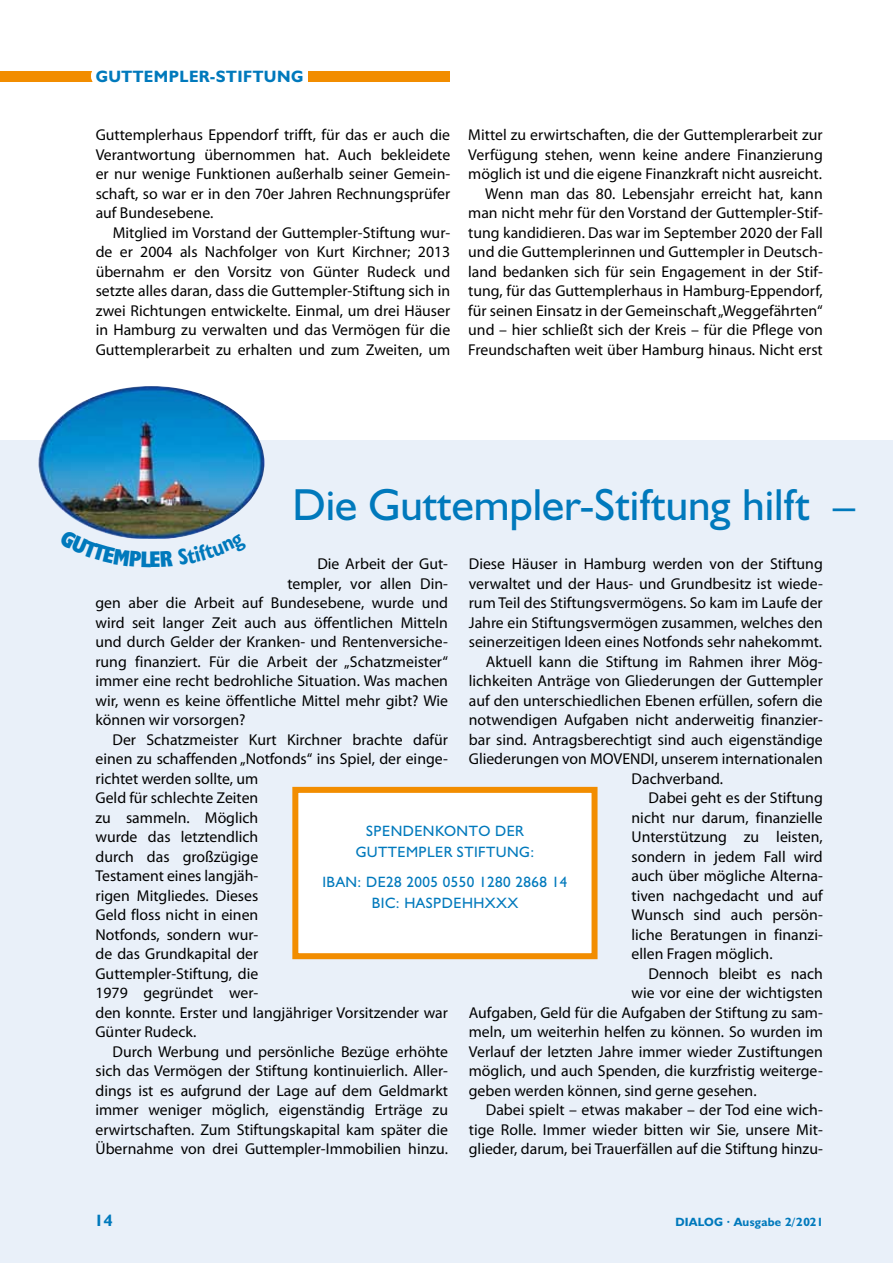
<style>
.page{position:relative;width:893px;height:1263px;background:#fff}
.page>*{position:absolute;margin:0;border:0;box-sizing:border-box;transform-origin:0 0}
.t1{font:45px "Humanist 521 BT";color:#0079bc}
.t2{font:700 16.5px "Humanist 521 BT";letter-spacing:.03em;color:#0079bc}
.t3{font:15.75px/19.5px "Myriad Pro";color:#000;text-align:justify}
.t4{font:15px/21px "Humanist 521 BT";letter-spacing:.03em;color:#0079bc;text-align:center}
.t5{font:700 12px "Humanist 521 BT";letter-spacing:.02em;color:#0079bc}
</style>
<div class="page">
<div style="left:0;top:71px;width:450px;height:11px;background:#f28d00"></div>
<div style="left:91px;top:71px;width:217px;height:11px;background:#fff"></div>
<div style="left:0;top:440px;width:893px;height:823px;background:#e9f0f9"></div>
<div style="left:295px;top:790px;width:299px;height:166px;background:#fff"></div>
<div style="left:292px;top:787px;width:305px;height:172px;border:6px solid #f28d00"></div>
<img style="left:38px;top:386px;width:226px;height:144px">
<svg style="left:97px;top:530px;width:109px;height:9px"></svg>
<p class="t2" style="left:96px;top:66px;width:209px">GUTTEMPLER-STIFTUNG</p>
<p class="t3" style="left:96px;top:125px;width:356px">Guttemplerhaus Eppendorf trifft, für das er auch die Verantwortung übernommen hat. Auch bekleidete er nur wenige Funktionen außerhalb seiner Gemein&shy;schaft, so war er in den 70er Jahren Rechnungsprüfer auf Bundesebene.</p>
<p class="t3" style="left:96px;top:222px;width:356px;text-indent:17px">Mitglied im Vorstand der Guttempler-Stiftung wur&shy;de er 2004 als Nachfolger von Kurt Kirchner; 2013 übernahm er den Vorsitz von Günter Rudeck und setzte alles daran, dass die Guttempler-Stiftung sich in zwei Richtungen entwickelte. Einmal, um drei Häuser in Hamburg zu verwalten und das Vermögen für die Guttemplerarbeit zu erhalten und zum Zweiten, um</p>
<p class="t3" style="left:468px;top:125px;width:356px;text-align:right">Mittel zu erwirtschaften, die der Guttemplerarbeit zur Verfügung stehen, wenn keine andere Finanzierung möglich ist und die eigene Finanzkraft nicht ausreicht.<br>Wenn man das 80. Lebensjahr erreicht hat, kann man nicht mehr für den Vorstand der Guttempler-Stif&shy;tung kandidieren. Das war im September 2020 der Fall und die Guttemplerinnen und Guttempler in Deutsch&shy;land bedanken sich für sein Engagement in der Stif&shy;tung, für das Guttemplerhaus in Hamburg-Eppendorf, für seinen Einsatz in der Gemeinschaft „Weggefährten“ und – hier schließt sich der Kreis – für die Pflege von Freundschaften weit über Hamburg hinaus. Nicht erst</p>
<h1 class="t1" style="left:292px;top:477px;width:564px">DIE GUTTEMPLER-STIFTUNG HILFT –</h1>
<p class="t3" style="left:469px;top:554px;width:355px">Diese Häuser in Hamburg werden von der Stiftung</p>
<p class="t3" style="left:469px;top:573px;width:355px">verwaltet und der Haus- und Grundbesitz ist wiede-</p>
<p class="t3" style="left:469px;top:593px;width:355px">rum Teil des Stiftungsvermögens. So kam im Laufe der</p>
<p class="t3" style="left:469px;top:612px;width:356px">Jahre ein Stiftungsvermögen zusammen, welches den</p>
<p class="t3" style="left:469px;top:632px;width:355px">seinerzeitigen Ideen eines Notfonds sehr nahekommt.</p>
<p class="t3" style="left:486px;top:651px;width:338px">Aktuell kann die Stiftung im Rahmen ihrer Mög-</p>
<p class="t3" style="left:469px;top:671px;width:355px">lichkeiten Anträge von Gliederungen der Guttempler</p>
<p class="t3" style="left:469px;top:690px;width:355px">auf den unterschiedlichen Ebenen erfüllen, sofern die</p>
<p class="t3" style="left:469px;top:710px;width:355px">notwendigen Aufgaben nicht anderweitig finanzier-</p>
<p class="t3" style="left:469px;top:729px;width:355px">bar sind. Antragsberechtigt sind auch eigenständige</p>
<p class="t3" style="left:469px;top:749px;width:355px">Gliederungen von MOVENDI, unserem internationalen</p>
<p class="t3" style="left:632px;top:768px;width:93px">Dachverband.</p>
<p class="t3" style="left:649px;top:788px;width:176px">Dabei geht es der Stiftung</p>
<p class="t3" style="left:632px;top:807px;width:193px">nicht nur darum, finanzielle</p>
<p class="t3" style="left:632px;top:827px;width:193px">Unterstützung zu leisten,</p>
<p class="t3" style="left:632px;top:846px;width:193px">sondern in jedem Fall wird</p>
<p class="t3" style="left:632px;top:866px;width:193px">auch über mögliche Alterna-</p>
<p class="t3" style="left:632px;top:885px;width:193px">tiven nachgedacht und auf</p>
<p class="t3" style="left:632px;top:905px;width:193px">Wunsch sind auch persön-</p>
<p class="t3" style="left:632px;top:924px;width:193px">liche Beratungen in finanzi-</p>
<p class="t3" style="left:632px;top:944px;width:143px">ellen Fragen möglich.</p>
<p class="t3" style="left:649px;top:963px;width:176px">Dennoch bleibt es nach</p>
<p class="t3" style="left:632px;top:983px;width:193px">wie vor eine der wichtigsten</p>
<p class="t3" style="left:469px;top:1002px;width:356px">Aufgaben, Geld für die Aufgaben der Stiftung zu sam-</p>
<p class="t3" style="left:469px;top:1022px;width:355px">meln, um weiterhin helfen zu können. So wurden im</p>
<p class="t3" style="left:469px;top:1041px;width:355px">Verlauf der letzten Jahre immer wieder Zustiftungen</p>
<p class="t3" style="left:469px;top:1061px;width:355px">möglich, und auch Spenden, die kurzfristig weiterge-</p>
<p class="t3" style="left:469px;top:1080px;width:289px">geben werden können, sind gerne gesehen.</p>
<p class="t3" style="left:486px;top:1100px;width:338px">Dabei spielt – etwas makaber – der Tod eine wich-</p>
<p class="t3" style="left:469px;top:1119px;width:355px">tige Rolle. Immer wieder bitten wir Sie, unsere Mit-</p>
<p class="t3" style="left:469px;top:1139px;width:355px">glieder, darum, bei Trauerfällen auf die Stiftung hinzu-</p>
<p class="t3" style="left:317px;top:554px;width:132px">Die Arbeit der Gut-</p>
<p class="t3" style="left:287px;top:573px;width:162px">templer, vor allen Din-</p>
<p class="t3" style="left:95px;top:593px;width:354px">gen aber die Arbeit auf Bundesebene, wurde und</p>
<p class="t3" style="left:95px;top:612px;width:354px">wird seit langer Zeit auch aus öffentlichen Mitteln</p>
<p class="t3" style="left:95px;top:632px;width:354px">und durch Gelder der Kranken- und Rentenversiche-</p>
<p class="t3" style="left:95px;top:651px;width:354px">rung finanziert. Für die Arbeit der „Schatzmeister“</p>
<p class="t3" style="left:95px;top:671px;width:354px">immer eine recht bedrohliche Situation. Was machen</p>
<p class="t3" style="left:95px;top:690px;width:354px">wir, wenn es keine öffentliche Mittel mehr gibt? Wie</p>
<p class="t3" style="left:95px;top:710px;width:152px">können wir vorsorgen?</p>
<p class="t3" style="left:112px;top:729px;width:337px">Der Schatzmeister Kurt Kirchner brachte dafür</p>
<p class="t3" style="left:95px;top:749px;width:354px">einen zu schaffenden „Notfonds“ ins Spiel, der einge-</p>
<p class="t3" style="left:95px;top:768px;width:164px">richtet werden sollte, um</p>
<p class="t3" style="left:95px;top:788px;width:164px">Geld für schlechte Zeiten</p>
<p class="t3" style="left:95px;top:807px;width:164px">zu sammeln. Möglich</p>
<p class="t3" style="left:95px;top:827px;width:164px">wurde das letztendlich</p>
<p class="t3" style="left:95px;top:846px;width:164px">durch das großzügige</p>
<p class="t3" style="left:95px;top:866px;width:164px">Testament eines langjäh-</p>
<p class="t3" style="left:95px;top:885px;width:164px">rigen Mitgliedes. Dieses</p>
<p class="t3" style="left:95px;top:905px;width:164px">Geld floss nicht in einen</p>
<p class="t3" style="left:95px;top:924px;width:164px">Notfonds, sondern wur-</p>
<p class="t3" style="left:95px;top:944px;width:164px">de das Grundkapital der</p>
<p class="t3" style="left:95px;top:963px;width:164px">Guttempler-Stiftung, die</p>
<p class="t3" style="left:95px;top:983px;width:164px">1979 gegründet wer-</p>
<p class="t3" style="left:95px;top:1002px;width:354px">den konnte. Erster und langjähriger Vorsitzender war</p>
<p class="t3" style="left:95px;top:1022px;width:102px">Günter Rudeck.</p>
<p class="t3" style="left:112px;top:1041px;width:337px">Durch Werbung und persönliche Bezüge erhöhte</p>
<p class="t3" style="left:95px;top:1061px;width:354px">sich das Vermögen der Stiftung kontinuierlich. Aller-</p>
<p class="t3" style="left:95px;top:1080px;width:354px">dings ist es aufgrund der Lage auf dem Geldmarkt</p>
<p class="t3" style="left:95px;top:1100px;width:354px">immer weniger möglich, eigenständig Erträge zu</p>
<p class="t3" style="left:95px;top:1119px;width:354px">erwirtschaften. Zum Stiftungskapital kam später die</p>
<p class="t3" style="left:95px;top:1139px;width:354px">Übernahme von drei Guttempler-Immobilien hinzu.</p>
<p class="t4" style="left:356px;top:820px;width:180px">SPENDENKONTO DER<br>GUTTEMPLER STIFTUNG:</p>
<p class="t4" style="left:322px;top:871px;width:10px">IBAN</p>
<p class="t4" style="left:372px;top:871px;width:197px;text-align:left;text-indent:-14px">: DE28 2005 0550 1280 2868 14<br>BIC: HASPDE</p>
<p class="t4" style="left:462px;top:892px;width:58px">HHXXX</p>
<p class="t2" style="left:94px;top:1210px;width:20px">14</p>
<p class="t5" style="left:675px;top:1214px;width:149px">DIALOG · AUSGABE 2/2021</p>
</div>
